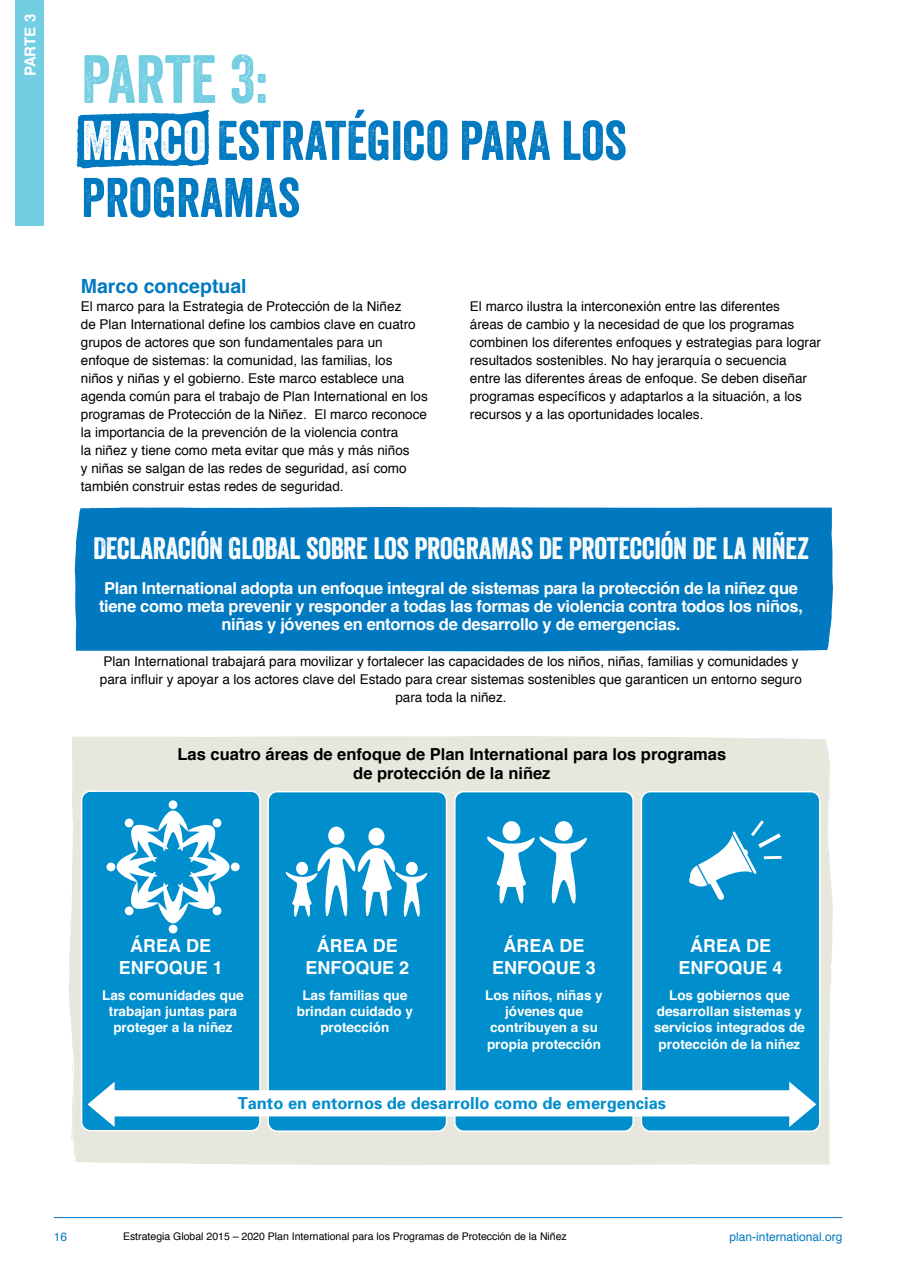
<style>
.page{position:relative;width:897px;height:1264px;background:#fff}
.page>*{position:absolute;margin:0;border:0;box-sizing:border-box;transform-origin:0 0}
.t1{font:66px "Veneer";color:#74cee2}
.t2{font:54px/57px "Veneer";color:#0079c1}
.t3{font:30px "Veneer";letter-spacing:-.01em;color:#fff}
.t4{font:700 19.5px "Helvetica";color:#0079c1}
.t5{font:700 18px/21.6px "Helvetica";color:#fff;text-align:center}
.t6{font:700 16.5px/18px "Helvetica";letter-spacing:-.02em;color:#fff;text-align:center}
.t7{font:700 16.5px/19.5px "Helvetica";color:#000;text-align:center}
.t8{font:700 16.5px "Univers";color:#008ecc}
.t9{font:700 15px "Helvetica";color:#fff}
.t10{font:13.5px/18px "Helvetica";color:#000}
.t11{font:700 13.5px/16.2px "Helvetica";color:#fff;text-align:center}
.t12{font:12px "Helvetica";color:#0079c1}
.t13{font:10.5px "Helvetica";color:#000}
.s1{color:#fff}
</style>
<div class="page">
<hr style="left:54px;top:1217px;width:788px;height:1px;background:#0079c1">
<div style="left:16px;top:0;width:28px;height:226px;background:#74cee2"></div>
<div style="left:69px;top:736px;width:764px;height:429px;background:#e7e7dd"></div>
<div style="left:75px;top:507px;width:757px;height:144px;background:#0079c1"></div>
<svg style="left:76px;top:110px;width:133px;height:58px;background:#1c87c7"></svg>
<div style="left:82px;top:791px;width:178px;height:339px;background:#008ecc;border-radius:9px"></div>
<div style="left:81px;top:790px;width:180px;height:341px;border:1px solid #fff;border-radius:9px"></div>
<div style="left:268px;top:791px;width:178px;height:340px;background:#008ecc;border-radius:9px"></div>
<div style="left:267px;top:791px;width:180px;height:341px;border:1px solid #fff;border-radius:9px"></div>
<div style="left:454px;top:791px;width:179px;height:340px;background:#008ecc;border-radius:9px"></div>
<div style="left:454px;top:791px;width:179px;height:341px;border:1px solid #fff;border-radius:9px"></div>
<div style="left:641px;top:791px;width:178px;height:340px;background:#008ecc;border-radius:9px"></div>
<div style="left:640px;top:791px;width:180px;height:341px;border:1px solid #fff;border-radius:9px"></div>
<svg style="left:87px;top:1081px;width:729px;height:46px"></svg>
<hr style="left:763px;top:856px;width:18px;height:3px;background:#fff">
<svg style="left:689px;top:820px;width:91px;height:80px"></svg>
<div style="left:328px;top:826px;width:16px;height:18px;background:#fff;border-radius:50%"></div>
<div style="left:368px;top:827px;width:16px;height:18px;background:#fff;border-radius:50%"></div>
<svg style="left:285px;top:847px;width:143px;height:69px"></svg>
<div style="left:169px;top:800px;width:8px;height:9px;background:#fff;border-radius:50%"></div>
<div style="left:106px;top:862px;width:9px;height:9px;background:#fff;border-radius:50%"></div>
<div style="left:169px;top:924px;width:8px;height:9px;background:#fff;border-radius:50%"></div>
<div style="left:231px;top:862px;width:9px;height:9px;background:#fff;border-radius:50%"></div>
<svg style="left:116px;top:810px;width:114px;height:113px"></svg>
<div style="left:554px;top:821px;width:18px;height:20px;background:#fff;border-radius:50%"></div>
<div style="left:502px;top:821px;width:18px;height:20px;background:#fff;border-radius:50%"></div>
<svg style="left:487px;top:834px;width:100px;height:69px"></svg>
<p class="t9" style="left:18px;top:76px;width:64px;rotate:-90deg">Parte 3</p>
<h1 class="t1" style="left:81px;top:39px;width:188px">PARTE 3:</h1>
<h2 class="t2" style="left:81px;top:112px;width:546px"><span class="s1">MARCO</span> ESTRATÉGICO PARA LOS<br>PROGRAMAS</h2>
<h3 class="t4" style="left:81px;top:270px;width:167px">Marco conceptual</h3>
<p class="t10" style="left:81px;top:298px;width:348px">El marco para la Estrategia de Protección de la Niñez<br>de Plan International define los cambios clave en cuatro grupos de actores que son fundamentales para un enfoque de sistemas: la comunidad, las familias, los niños y niñas y el gobierno. Este marco establece una agenda común para el trabajo de Plan International en los programas de Protección de la Niñez. El marco reconoce la importancia de la prevención de la violencia contra<br>la niñez y tiene como meta evitar que más y más niños<br>y niñas se salgan de las redes de seguridad, así como también construir estas redes de seguridad.</p>
<p class="t10" style="left:470px;top:298px;width:352px">El marco ilustra la interconexión entre las diferentes<br>áreas de cambio y la necesidad de que los programas combinen los diferentes enfoques y estrategias para lograr resultados sostenibles. No hay jerarquía o secuencia<br>entre las diferentes áreas de enfoque. Se deben diseñar programas específicos y adaptarlos a la situación, a los recursos y a las oportunidades locales.</p>
<h3 class="t3" style="left:93px;top:530px;width:717px">DECLARACIÓN GLOBAL SOBRE LOS PROGRAMAS DE PROTECCIÓN DE LA NIÑEZ</h3>
<p class="t6" style="left:99px;top:580px;width:705px">Plan International adopta un enfoque integral de sistemas para la protección de la niñez que tiene como meta prevenir y responder a todas las formas de violencia contra todos los niños, niñas y jóvenes en entornos de desarrollo y de emergencias.</p>
<p class="t10" style="left:100px;top:652px;width:703px;text-align:center">Plan International trabajará para movilizar y fortalecer las capacidades de los niños, niñas, familias y comunidades y para influir y apoyar a los actores clave del Estado para crear sistemas sostenibles que garanticen un entorno seguro para toda la niñez.</p>
<p class="t7" style="left:177px;top:744px;width:550px">Las cuatro áreas de enfoque de Plan International para los programas de protección de la niñez</p>
<h3 class="t5" style="left:119px;top:935px;width:105px">ÁREA DE<br>ENFOQUE 1</h3>
<h3 class="t5" style="left:305px;top:935px;width:105px">ÁREA DE<br>ENFOQUE 2</h3>
<h3 class="t5" style="left:492px;top:935px;width:105px">ÁREA DE<br>ENFOQUE 3</h3>
<h3 class="t5" style="left:678px;top:935px;width:105px">ÁREA DE<br>ENFOQUE 4</h3>
<p class="t11" style="left:102px;top:987px;width:143px">Las comunidades que trabajan juntas para proteger a la niñez</p>
<p class="t11" style="left:297px;top:987px;width:118px">Las familias que brindan cuidado y protección</p>
<p class="t11" style="left:485px;top:987px;width:119px">Los niños, niñas y jóvenes que contribuyen a su propia protección</p>
<p class="t11" style="left:654px;top:987px;width:152px">Los gobiernos que desarrollan sistemas y servicios integrados de protección de la niñez</p>
<p class="t8" style="left:238px;top:1092px;width:430px">Tanto en entornos de desarrollo como de emergencias</p>
<p class="t12" style="left:54px;top:1227px;width:15px">16</p>
<p class="t13" style="left:123px;top:1227px;width:445px">Estrategia Global 2015 – 2020 Plan International para los Programas de Protección de la Niñez</p>
<p class="t12" style="left:729px;top:1227px;width:114px">plan-international.org</p>
</div>
